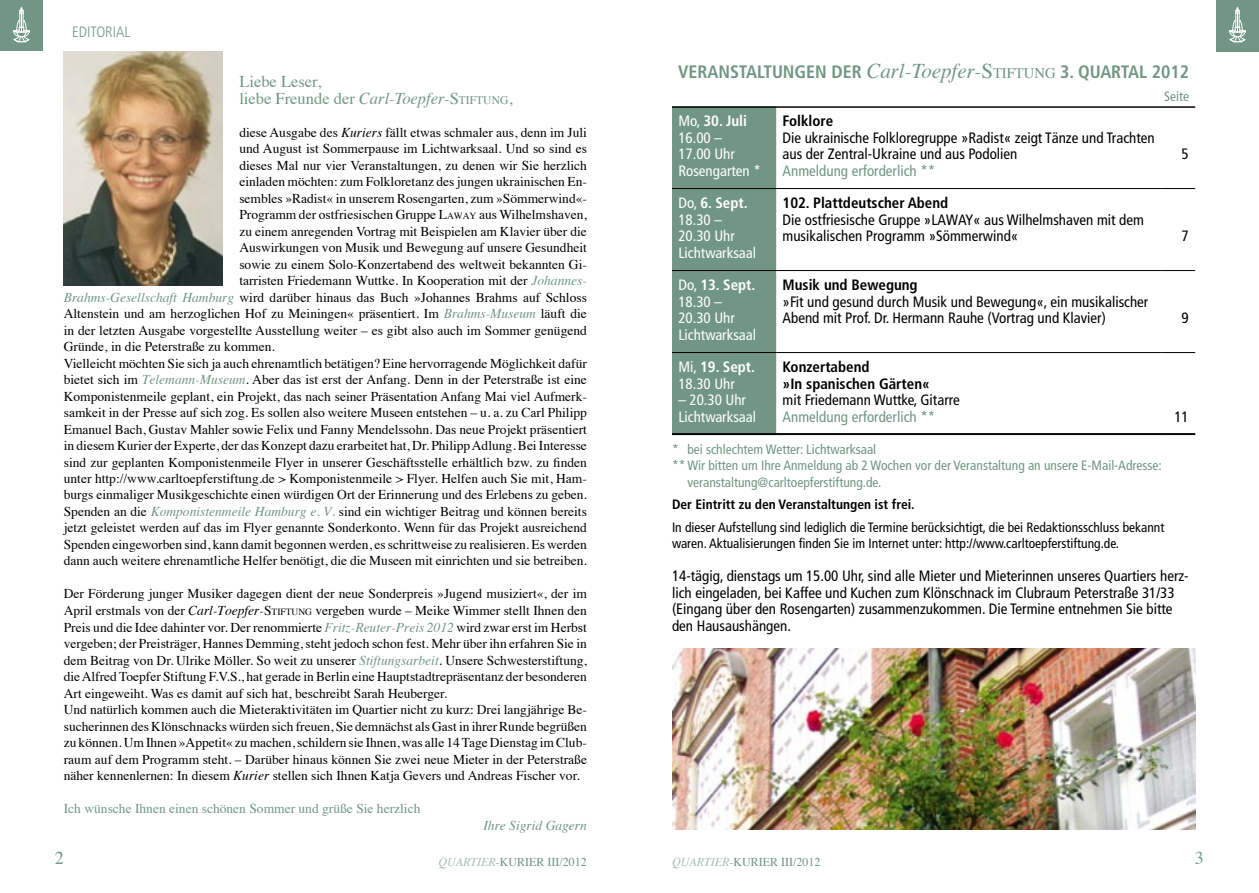
<style>
.page{position:relative;width:1259px;height:893px;background:#fff}
.page>*{position:absolute;margin:0;border:0;box-sizing:border-box;transform-origin:0 0}
.t1{font:700 condensed 18px "Frutiger";color:#719685}
.t2{font:18px "Times";color:#719685}
.t3{font:16.5px/16.5px "Times";color:#719685}
.t4{font:condensed 15px/16.5px "Frutiger";color:#000}
.t5{font:condensed 15px/16.5px "Frutiger";color:#fff}
.t6{font:700 condensed 15px/16.5px "Frutiger";color:#000}
.t7{font:condensed 15px "Frutiger";color:#719685}
.t8{font:300 condensed 15px "Frutiger";color:#719685}
.t9{font:13.5px/16.5px "Times";color:#000}
.t10{font:condensed 13.5px/16.5px "Frutiger";color:#000}
.t11{font:condensed 13.5px "Frutiger";color:#719685}
.t12{font:13.5px "Times";color:#719685}
.t13{font:700 condensed 13.5px "Frutiger";color:#000}
.t14{font:italic 13.5px "Times";color:#719685}
.t15{font:12px "Times";color:#719685}
.s1{font-style:italic}
.s2{font-style:inherit}
.s3{font-size:11.55px}
.s4{font-size:9.45px}
.s5{font-style:italic;color:#719685}
.s6{font-family:"Times";font-weight:400;font-style:italic;font-stretch:normal;font-size:21px}
.s7{font-family:"Times";font-weight:400;font-stretch:normal;font-size:21px}
.s8{font-family:"Times";font-weight:400;font-stretch:normal;font-size:14.7px}
.s9{font-weight:700}
.s10{font-style:italic;color:#a8beb3}
</style>
<div class="page">
<div style="left:0;top:0;width:43px;height:51px;background:#719685"></div>
<svg style="left:13px;top:7px;width:17px;height:35px"></svg>
<div style="left:1216px;top:0;width:43px;height:51px;background:#719685"></div>
<svg style="left:1229px;top:7px;width:17px;height:35px"></svg>
<div style="left:672px;top:108px;width:104px;height:325px;background:#719685"></div>
<hr style="left:672px;top:188px;width:104px;height:1px;background:#000">
<hr style="left:776px;top:188px;width:385px;height:1px;background:#000">
<hr style="left:1161px;top:188px;width:34px;height:1px;background:#000">
<hr style="left:672px;top:270px;width:104px;height:1px;background:#000">
<hr style="left:776px;top:270px;width:385px;height:1px;background:#000">
<hr style="left:1161px;top:270px;width:34px;height:1px;background:#000">
<hr style="left:672px;top:352px;width:104px;height:1px;background:#000">
<hr style="left:776px;top:352px;width:385px;height:1px;background:#000">
<hr style="left:1161px;top:352px;width:34px;height:1px;background:#000">
<hr style="left:672px;top:433px;width:523px;height:2px;background:#000">
<hr style="left:672px;top:106px;width:523px;height:2px;background:#000">
<img style="left:64px;top:51px;width:158px;height:234px">
<img style="left:672px;top:648px;width:523px;height:181px">
<p class="t8" style="left:72px;top:23px;width:59px">EDITORIAL</p>
<p class="t3" style="left:239px;top:72px;width:275px">Liebe Leser,<br>liebe Freunde der <span class="s1">Carl-Toepfer-</span><span class="s2">S</span><span class="s3">TIFTUNG</span>,</p>
<p class="t9" style="left:239px;top:123px;width:349px">diese Ausgabe des <span class="s1">Kuriers</span> fällt etwas schmaler aus, denn im Juli</p>
<p class="t9" style="left:239px;top:139px;width:349px">und August ist Sommerpause im Lichtwarksaal. Und so sind es</p>
<p class="t9" style="left:239px;top:156px;width:349px">dieses Mal nur vier Veranstaltungen, zu denen wir Sie herzlich</p>
<p class="t9" style="left:239px;top:172px;width:349px">einladen möchten: zum Folkloretanz des jungen ukrainischen En-</p>
<p class="t9" style="left:239px;top:189px;width:349px">sembles »Radist« in unserem Rosengarten, zum »Sömmerwind«-</p>
<p class="t9" style="left:239px;top:205px;width:349px">Programm der ostfriesischen Gruppe <span class="s2">L</span><span class="s4">AWAY</span> aus Wilhelmshaven,</p>
<p class="t9" style="left:239px;top:222px;width:349px">zu einem anregenden Vortrag mit Beispielen am Klavier über die</p>
<p class="t9" style="left:239px;top:238px;width:349px">Auswirkungen von Musik und Bewegung auf unsere Gesundheit</p>
<p class="t9" style="left:239px;top:255px;width:349px">sowie zu einem Solo-Konzertabend des weltweit bekannten Gi-</p>
<p class="t9" style="left:239px;top:271px;width:349px">tarristen Friedemann Wuttke. In Kooperation mit der <span class="s5">Johannes-</span></p>
<p class="t9" style="left:64px;top:288px;width:525px"><span class="s5">Brahms-Gesellschaft Hamburg</span> wird darüber hinaus das Buch »Johannes Brahms auf Schloss</p>
<p class="t9" style="left:64px;top:304px;width:524px">Altenstein und am herzoglichen Hof zu Meiningen« präsentiert. Im <span class="s5">Brahms-Museum</span> läuft die</p>
<p class="t9" style="left:64px;top:321px;width:524px">in der letzten Ausgabe vorgestellte Ausstellung weiter – es gibt also auch im Sommer genügend</p>
<p class="t9" style="left:64px;top:337px;width:213px">Gründe, in die Peterstraße zu kommen.</p>
<p class="t9" style="left:64px;top:354px;width:525px">Vielleicht möchten Sie sich ja auch ehrenamtlich betätigen? Eine hervorragende Möglichkeit dafür</p>
<p class="t9" style="left:64px;top:370px;width:525px">bietet sich im <span class="s5">Telemann-Museum</span>. Aber das ist erst der Anfang. Denn in der Peterstraße ist eine</p>
<p class="t9" style="left:64px;top:387px;width:524px">Komponistenmeile geplant, ein Projekt, das nach seiner Präsentation Anfang Mai viel Aufmerk-</p>
<p class="t9" style="left:64px;top:403px;width:524px">samkeit in der Presse auf sich zog. Es sollen also weitere Museen entstehen – u. a. zu Carl Philipp</p>
<p class="t9" style="left:64px;top:420px;width:525px">Emanuel Bach, Gustav Mahler sowie Felix und Fanny Mendelssohn. Das neue Projekt präsentiert</p>
<p class="t9" style="left:64px;top:436px;width:525px">in diesem Kurier der Experte, der das Konzept dazu erarbeitet hat, Dr. Philipp Adlung. Bei Interesse</p>
<p class="t9" style="left:64px;top:453px;width:525px">sind zur geplanten Komponistenmeile Flyer in unserer Geschäftsstelle erhältlich bzw. zu finden</p>
<p class="t9" style="left:64px;top:469px;width:524px">unter http://www.carltoepferstiftung.de &gt; Komponistenmeile &gt; Flyer. Helfen auch Sie mit, Ham-</p>
<p class="t9" style="left:64px;top:486px;width:524px">burgs einmaliger Musikgeschichte einen würdigen Ort der Erinnerung und des Erlebens zu geben.</p>
<p class="t9" style="left:64px;top:502px;width:524px">Spenden an die <span class="s5">Komponistenmeile Hamburg e. V.</span> sind ein wichtiger Beitrag und können bereits</p>
<p class="t9" style="left:64px;top:519px;width:524px">jetzt geleistet werden auf das im Flyer genannte Sonderkonto. Wenn für das Projekt ausreichend</p>
<p class="t9" style="left:64px;top:535px;width:524px">Spenden eingeworben sind, kann damit begonnen werden, es schrittweise zu realisieren. Es werden</p>
<p class="t9" style="left:64px;top:551px;width:524px">dann auch weitere ehrenamtliche Helfer benötigt, die die Museen mit einrichten und sie betreiben.</p>
<p class="t9" style="left:64px;top:584px;width:525px">Der Förderung junger Musiker dagegen dient der neue Sonderpreis »Jugend musiziert«, der im April erstmals von der <span class="s1">Carl-Toepfer-</span><span class="s2">S</span><span class="s4">TIFTUNG</span> vergeben wurde – Meike Wimmer stellt Ihnen den Preis und die Idee dahinter vor. Der renommierte <span class="s5">Fritz-Reuter-Preis 2012</span> wird zwar erst im Herbst vergeben; der Preisträger, Hannes Demming, steht jedoch schon fest. Mehr über ihn erfahren Sie in dem Beitrag von Dr. Ulrike Möller. So weit zu unserer <span class="s5">Stiftungsarbeit</span>. Unsere Schwesterstiftung, die Alfred Toepfer Stiftung F.V.S., hat gerade in Berlin eine Hauptstadtrepräsentanz der besonderen Art eingeweiht. Was es damit auf sich hat, beschreibt Sarah Heuberger.<br>Und natürlich kommen auch die Mieteraktivitäten im Quartier nicht zu kurz: Drei langjährige Be&shy;sucherinnen des Klönschnacks würden sich freuen, Sie demnächst als Gast in ihrer Runde begrüßen zu können. Um Ihnen »Appetit« zu machen, schildern sie Ihnen, was alle 14 Tage Dienstag im Club&shy;raum auf dem Programm steht. – Darüber hinaus können Sie zwei neue Mieter in der Peterstraße näher kennenlernen: In diesem <span class="s1">Kurier</span> stellen sich Ihnen Katja Gevers und Andreas Fischer vor.</p>
<p class="t12" style="left:64px;top:796px;width:358px">Ich wünsche Ihnen einen schönen Sommer und grüße Sie herzlich</p>
<p class="t14" style="left:483px;top:813px;width:105px">Ihre Sigrid Gagern</p>
<h1 class="t1" style="left:678px;top:61px;width:512px">Veranstaltungen der <span class="s6">Carl-Toepfer-</span><span class="s7">S</span><span class="s8">TIFTUNG</span> 3. Quartal 2012</h1>
<p class="t11" style="left:1164px;top:88px;width:26px">Seite</p>
<p class="t5" style="left:678px;top:113px;width:84px">Mo, <span class="s9">30. Juli<br></span>16.00 –<br>17.00 Uhr<br>Rosengarten *</p>
<p class="t6" style="left:782px;top:113px;width:52px">Folklore</p>
<p class="t4" style="left:782px;top:129px;width:374px">Die ukrainische Folkloregruppe »Radist« zeigt Tänze und Trachten aus der Zentral-Ukraine und aus Podolien</p>
<p class="t7" style="left:782px;top:162px;width:154px">Anmeldung erforderlich **</p>
<p class="t4" style="left:1181px;top:146px;width:9px">5</p>
<p class="t5" style="left:678px;top:195px;width:79px">Do, <span class="s9">6. Sept.<br></span>18.30 –<br>20.30 Uhr<br>Lichtwarksaal</p>
<p class="t6" style="left:782px;top:195px;width:167px">102. Plattdeutscher Abend</p>
<p class="t4" style="left:782px;top:211px;width:363px">Die ostfriesische Gruppe »Laway« aus Wilhelmshaven mit dem musikalischen Programm »Sömmerwind«</p>
<p class="t5" style="left:678px;top:277px;width:79px">Do, <span class="s9">13. Sept.<br></span>18.30 –<br>20.30 Uhr<br>Lichtwarksaal</p>
<p class="t6" style="left:782px;top:277px;width:137px">Musik und Bewegung</p>
<p class="t4" style="left:782px;top:293px;width:367px">»Fit und gesund durch Musik und Bewegung«, ein musikalischer<br>Abend mit Prof. Dr. Hermann Rauhe (Vortrag und Klavier)</p>
<p class="t4" style="left:1181px;top:228px;width:9px">7</p>
<p class="t4" style="left:1181px;top:310px;width:9px">9</p>
<p class="t5" style="left:678px;top:359px;width:78px">Mi, <span class="s9">19. Sept.<br></span>18.30 Uhr</p>
<p class="t5" style="left:678px;top:392px;width:79px">– 20.30 Uhr<br>Lichtwarksaal</p>
<p class="t6" style="left:782px;top:359px;width:149px">Konzertabend<br>»In spanischen Gärten«</p>
<p class="t4" style="left:782px;top:392px;width:179px">mit Friedemann Wuttke, Gitarre</p>
<p class="t7" style="left:782px;top:408px;width:154px">Anmeldung erforderlich **</p>
<p class="t4" style="left:1174px;top:408px;width:16px">11</p>
<p class="t11" style="left:672px;top:441px;width:206px">* bei schlechtem Wetter: Lichtwarksaal</p>
<p class="t11" style="left:672px;top:458px;width:491px">** Wir bitten um Ihre Anmeldung ab 2 Wochen vor der Veranstaltung an unsere E-Mail-Adresse:</p>
<p class="t11" style="left:687px;top:474px;width:195px">veranstaltung@carltoepferstiftung.de.</p>
<p class="t13" style="left:672px;top:497px;width:244px">Der Eintritt zu den Veranstaltungen ist frei.</p>
<p class="t10" style="left:672px;top:519px;width:494px">In dieser Aufstellung sind lediglich die Termine berücksichtigt, die bei Redaktionsschluss bekannt waren. Aktualisierungen finden Sie im Internet unter: http://www.carltoepferstiftung.de.</p>
<p class="t4" style="left:672px;top:568px;width:518px">14-tägig, dienstags um 15.00 Uhr, sind alle Mieter und Mieterinnen unseres Quartiers herz&shy;lich eingeladen, bei Kaffee und Kuchen zum Klönschnack im Clubraum Peterstraße 31/33 (Eingang über den Rosengarten) zusammenzukommen. Die Termine entnehmen Sie bitte den Hausaushängen.</p>
<h1 class="t2" style="left:55px;top:841px;width:10px">2</h1>
<p class="t15" style="left:438px;top:850px;width:150px"><span class="s10">Quartier</span>-Kurier III/2012</p>
<p class="t15" style="left:672px;top:850px;width:150px"><span class="s10">Quartier</span>-Kurier III/2012</p>
<h1 class="t2" style="left:1195px;top:841px;width:10px">3</h1>
</div>
